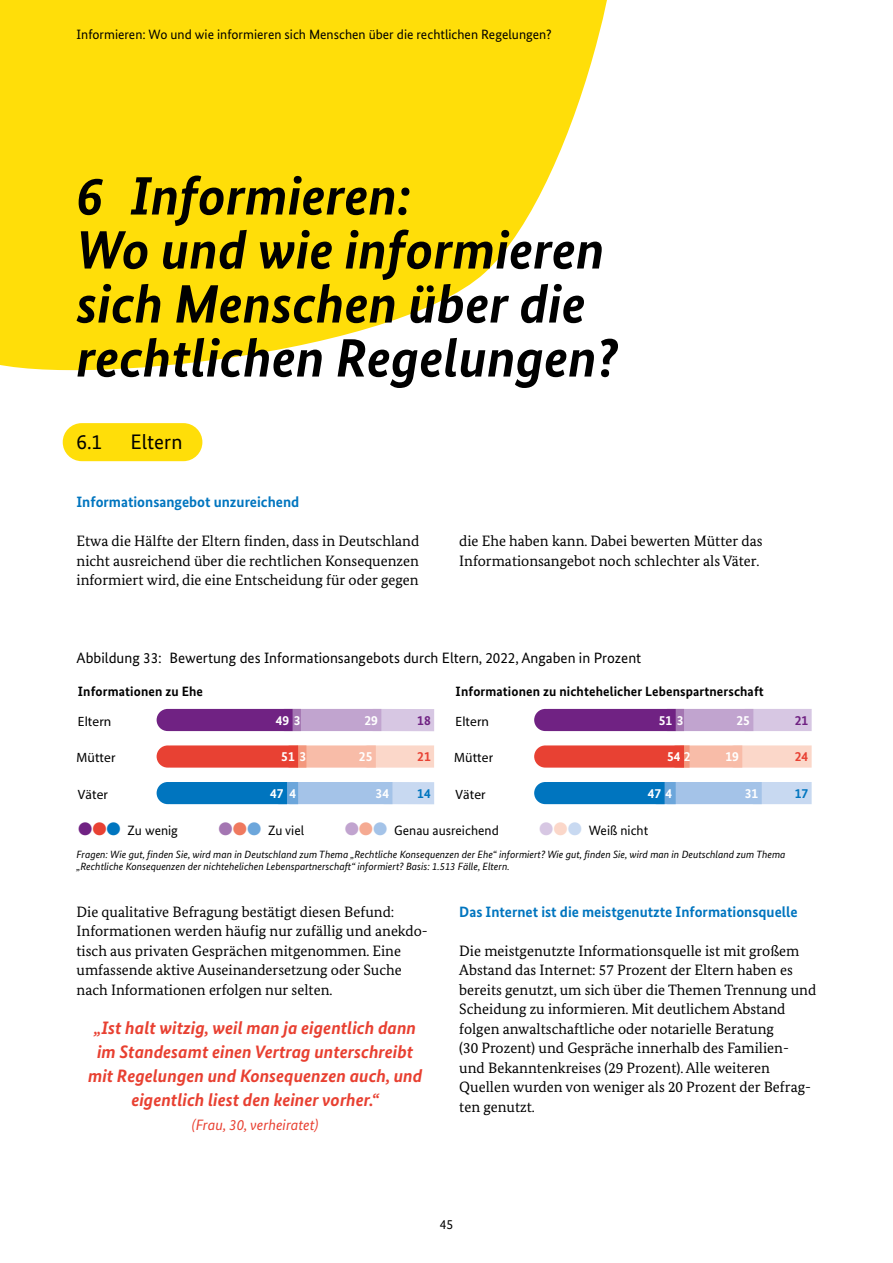
<style>
.page{position:relative;width:893px;height:1263px;background:#fff}
.page>*{position:absolute;margin:0;border:0;box-sizing:border-box;transform-origin:0 0}
.B1-Head_B-H1_ohne_HG_mNr{font:italic 700 54px/54px "Bundes Sans";color:#000}
.B1-Head_B-H2_ohne_HG_mNr{font:21px "Bundes Sans";color:#000}
.t1{font:italic 700 18px/24px "Bundes Sans";color:#e84031;text-align:center}
.D-Inhalt_D-P_Fließ{font:15px/19.5px "Bundes Serif";color:#000}
.B1-Head_B-H3_oNr_BF{font:700 15px "Bundes Sans";color:#0075bf}
.t2{font:15px "Bundes Sans";color:#000}
.t3{font:italic 15px "Bundes Sans";color:#e84031}
.t4{font:13.5px "Bundes Sans";color:#000}
.t5{font:700 13.5px "Bundes Sans";letter-spacing:.01em;color:#000}
.t6{font:13.5px "Myriad Pro";letter-spacing:.01em;color:#000}
.t7{font:700 13.5px "Bundes Sans";color:#fff}
.t8{font:700 13.5px "Bundes Sans";color:#702283}
.t9{font:700 13.5px "Bundes Sans";color:#e84133}
.t10{font:700 13.5px "Bundes Sans";color:#0075bf}
.t11{font:italic 10.5px/12px "Bundes Sans";color:#000}
.s1{color:#702283}
.s2{color:#e84133}
.s3{color:#0075bf}
.s4{color:#a476b2}
.s5{color:#ef795f}
.s6{color:#6ca6db}
.s7{color:#c1a4cf}
.s8{color:#f5aa92}
.s9{color:#a4c3e8}
.s10{color:#d7c7e3}
.s11{color:#fbd7c9}
.s12{color:#c8d9f1}
</style>
<div class="page">
<div style="left:63px;top:423px;width:139px;height:38px;background:#ffde09;border-radius:19px"></div>
<svg style="left:0;top:0;width:607px;height:371px;fill:#ffde09"></svg>
<svg style="left:157px;top:709px;width:277px;height:22px;background:#9d6bad"></svg>
<svg style="left:157px;top:745px;width:277px;height:23px;background:#f08778"></svg>
<svg style="left:157px;top:782px;width:277px;height:22px;background:#5ca1d6"></svg>
<svg style="left:534px;top:709px;width:278px;height:22px;background:#9c69ac"></svg>
<svg style="left:534px;top:745px;width:278px;height:23px;background:#f08577"></svg>
<svg style="left:534px;top:782px;width:278px;height:22px;background:#5da2d6"></svg>
<p class="t4" style="left:77px;top:27px;width:477px">Informieren: Wo und wie informieren sich Menschen über die rechtlichen Regelungen?</p>
<h1 class="B1-Head_B-H1_ohne_HG_mNr" style="left:76px;top:168px;width:544px">6 Informieren:<br>Wo und wie informieren sich Menschen über die rechtlichen Regelungen?</h1>
<h2 class="B1-Head_B-H2_ohne_HG_mNr" style="left:77px;top:429px;width:27px">6.1</h2>
<h2 class="B1-Head_B-H2_ohne_HG_mNr" style="left:131px;top:429px;width:53px">Eltern</h2>
<h3 class="B1-Head_B-H3_oNr_BF" style="left:77px;top:493px;width:224px">Informationsangebot unzureichend</h3>
<p class="D-Inhalt_D-P_Fließ" style="left:77px;top:531px;width:344px;text-align:justify">Etwa die Hälfte der Eltern finden, dass in Deutschland nicht ausreichend über die rechtlichen Konsequenzen informiert wird, die eine Entscheidung für oder gegen</p>
<p class="D-Inhalt_D-P_Fließ" style="left:459px;top:531px;width:305px">die Ehe haben kann. Dabei bewerten Mütter das<br>Informationsangebot noch schlechter als Väter.</p>
<p class="t2" style="left:77px;top:649px;width:566px">Abbildung 33: Bewertung des Informationsangebots durch Eltern, 2022, Angaben in Prozent</p>
<p class="t5" style="left:78px;top:683px;width:127px">Informationen zu Ehe</p>
<p class="t5" style="left:456px;top:683px;width:310px">Informationen zu nichtehelicher Lebenspartnerschaft</p>
<p class="t6" style="left:78px;top:713px;width:35px">Eltern</p>
<p class="t6" style="left:77px;top:749px;width:40px">Mütter</p>
<p class="t6" style="left:78px;top:786px;width:32px">Väter</p>
<p class="t7" style="left:276px;top:712px;width:26px">49 3</p>
<p class="t7" style="left:281px;top:748px;width:26px">51 3</p>
<p class="t7" style="left:365px;top:712px;width:15px">29</p>
<p class="t7" style="left:359px;top:748px;width:15px">25</p>
<p class="t7" style="left:270px;top:785px;width:28px">47 4</p>
<p class="t7" style="left:376px;top:785px;width:15px">34</p>
<p class="t8" style="left:417px;top:712px;width:15px">18</p>
<p class="t9" style="left:417px;top:748px;width:15px">21</p>
<p class="t10" style="left:417px;top:785px;width:15px">14</p>
<p class="t6" style="left:456px;top:713px;width:35px">Eltern</p>
<p class="t6" style="left:454px;top:749px;width:40px">Mütter</p>
<p class="t6" style="left:456px;top:786px;width:32px">Väter</p>
<p class="t7" style="left:659px;top:712px;width:26px">51 3</p>
<p class="t7" style="left:667px;top:748px;width:25px">542</p>
<p class="t7" style="left:648px;top:785px;width:26px">47 4</p>
<p class="t7" style="left:736px;top:712px;width:15px">25</p>
<p class="t7" style="left:725px;top:748px;width:15px">19</p>
<p class="t7" style="left:745px;top:785px;width:15px">31</p>
<p class="t4" style="left:78px;top:823px;width:101px"><span class="s1">●</span><span class="s2">●</span><span class="s3">●</span> Zu wenig</p>
<p class="t4" style="left:219px;top:823px;width:87px"><span class="s4">●</span><span class="s5">●</span><span class="s6">●</span> Zu viel</p>
<p class="t4" style="left:345px;top:823px;width:156px"><span class="s7">●</span><span class="s8">●</span><span class="s9">●</span> Genau ausreichend</p>
<p class="t4" style="left:539px;top:823px;width:110px"><span class="s10">●</span><span class="s11">●</span><span class="s12">●</span> Weiß nicht</p>
<p class="t8" style="left:795px;top:712px;width:15px">21</p>
<p class="t9" style="left:795px;top:748px;width:15px">24</p>
<p class="t10" style="left:795px;top:785px;width:15px">17</p>
<p class="t11" style="left:77px;top:848px;width:710px">Fragen: Wie gut, finden Sie, wird man in Deutschland zum Thema „Rechtliche Konsequenzen der Ehe“ informiert? Wie gut, finden Sie, wird man in Deutschland zum Thema „Rechtliche Konsequenzen der nichtehelichen Lebenspartnerschaft“ informiert? Basis: 1.513 Fälle, Eltern.</p>
<p class="D-Inhalt_D-P_Fließ" style="left:77px;top:901px;width:353px">Die qualitative Befragung bestätigt diesen Befund:<br>Informationen werden häufig nur zufällig und anekdo&shy;tisch aus privaten Gesprächen mitgenommen. Eine umfassende aktive Auseinandersetzung oder Suche nach Informationen erfolgen nur selten.</p>
<p class="t1" style="left:88px;top:1015px;width:336px">„Ist halt witzig, weil man ja eigentlich dann im Standesamt einen Vertrag unterschreibt mit Regelungen und Konsequenzen auch, und eigentlich liest den keiner vorher.“</p>
<p class="t3" style="left:192px;top:1115px;width:128px">(Frau, 30, verheiratet)</p>
<h3 class="B1-Head_B-H3_oNr_BF" style="left:459px;top:902px;width:340px">Das Internet ist die meistgenutzte Informationsquelle</h3>
<p class="D-Inhalt_D-P_Fließ" style="left:459px;top:940px;width:359px">Die meistgenutzte Informationsquelle ist mit großem Abstand das Internet: 57 Prozent der Eltern haben es bereits genutzt, um sich über die Themen Trennung und Scheidung zu informieren. Mit deutlichem Abstand folgen anwaltschaftliche oder notarielle Beratung<br>(30 Prozent) und Gespräche innerhalb des Familien&shy;und Bekanntenkreises (29 Prozent). Alle weiteren Quellen wurden von weniger als 20 Prozent der Befrag&shy;ten genutzt.</p>
<p class="t4" style="left:440px;top:1216px;width:15px">45</p>
</div>
